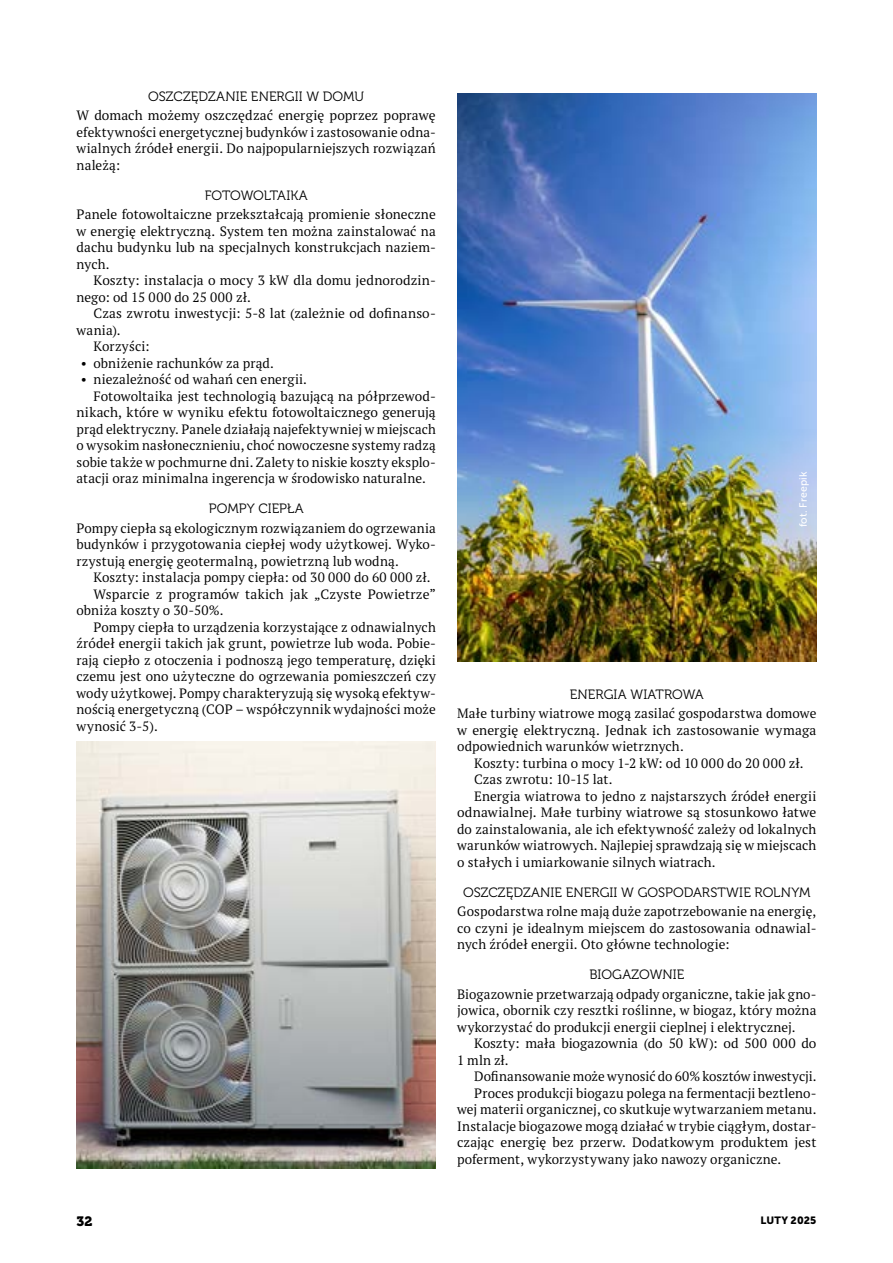
<style>
.page{position:relative;width:893px;height:1263px;background:#fff}
.page>*{position:absolute;margin:0;border:0;box-sizing:border-box;transform-origin:0 0}
.t1{font:13.5px/16.5px "PT Serif Pro";letter-spacing:.01em;color:#000;text-align:justify}
.t2{font:13.5px "Museo 300";letter-spacing:.005em;color:#000}
.t3{font:13.5px "Museo 900";color:#000}
.t4{font:10.5px "Museo Sans 500";letter-spacing:.015em;color:#fff}
.t5{font:10.5px "Museo Sans 900";letter-spacing:.015em;color:#000}
</style>
<div class="page">
<img style="left:77px;top:742px;width:359px;height:427px">
<img style="left:457px;top:94px;width:359px;height:568px">
<p class="t2" style="left:148px;top:89px;width:218px">OSZCZĘDZANIE ENERGII W DOMU</p>
<p class="t1" style="left:77px;top:107px;width:361px">W domach możemy oszczędzać energię poprzez poprawę efektywności energetycznej budynków i zastosowanie odna&shy;wialnych źródeł energii. Do najpopularniejszych rozwiązań należą:</p>
<p class="t2" style="left:205px;top:188px;width:104px">FOTOWOLTAIKA</p>
<p class="t1" style="left:77px;top:206px;width:361px">Panele fotowoltaiczne przekształcają promienie słoneczne w energię elektryczną. System ten można zainstalować na dachu budynku lub na specjalnych konstrukcjach naziem&shy;nych.</p>
<p class="t1" style="left:77px;top:272px;width:361px;text-indent:17px">Koszty: instalacja o mocy 3 kW dla domu jednorodzin&shy;nego: od 15 000 do 25 000 zł.</p>
<p class="t1" style="left:94px;top:305px;width:344px">Czas zwrotu inwestycji: 5-8 lat (zależnie od dofinanso-</p>
<p class="t1" style="left:77px;top:321px;width:46px">wania).</p>
<p class="t1" style="left:94px;top:338px;width:58px">Korzyści:</p>
<p class="t1" style="left:81px;top:354px;width:195px">• obniżenie rachunków za prąd.</p>
<p class="t1" style="left:81px;top:371px;width:228px">• niezależność od wahań cen energii.</p>
<p class="t1" style="left:94px;top:387px;width:344px">Fotowoltaika jest technologią bazującą na półprzewod-</p>
<p class="t1" style="left:77px;top:404px;width:361px">nikach, które w wyniku efektu fotowoltaicznego generują</p>
<p class="t1" style="left:77px;top:420px;width:361px">prąd elektryczny. Panele działają najefektywniej w miejscach</p>
<p class="t1" style="left:77px;top:437px;width:361px">o wysokim nasłonecznieniu, choć nowoczesne systemy radzą</p>
<p class="t1" style="left:77px;top:453px;width:361px">sobie także w pochmurne dni. Zalety to niskie koszty eksplo-</p>
<p class="t1" style="left:77px;top:470px;width:351px">atacji oraz minimalna ingerencja w środowisko naturalne.</p>
<p class="t2" style="left:209px;top:501px;width:97px">POMPY CIEPŁA</p>
<p class="t1" style="left:77px;top:519px;width:361px">Pompy ciepła są ekologicznym rozwiązaniem do ogrzewania budynków i przygotowania ciepłej wody użytkowej. Wyko&shy;rzystują energię geotermalną, powietrzną lub wodną.</p>
<p class="t1" style="left:94px;top:569px;width:339px">Koszty: instalacja pompy ciepła: od 30 000 do 60 000 zł.</p>
<p class="t1" style="left:94px;top:585px;width:344px">Wsparcie z programów takich jak „Czyste Powietrze”</p>
<p class="t1" style="left:77px;top:602px;width:149px">obniża koszty o 30-50%.</p>
<p class="t1" style="left:94px;top:618px;width:344px">Pompy ciepła to urządzenia korzystające z odnawialnych</p>
<p class="t1" style="left:77px;top:635px;width:361px">źródeł energii takich jak grunt, powietrze lub woda. Pobie-</p>
<p class="t1" style="left:77px;top:651px;width:361px">rają ciepło z otoczenia i podnoszą jego temperaturę, dzięki</p>
<p class="t1" style="left:77px;top:668px;width:361px">czemu jest ono użyteczne do ogrzewania pomieszczeń czy</p>
<p class="t1" style="left:77px;top:684px;width:361px">wody użytkowej. Pompy charakteryzują się wysoką efektyw-</p>
<p class="t1" style="left:77px;top:701px;width:361px">nością energetyczną (COP – współczynnik wydajności może</p>
<p class="t1" style="left:77px;top:717px;width:83px">wynosić 3-5).</p>
<p class="t4" style="left:797px;top:527px;width:58px;rotate:-90deg">fot. Freepik</p>
<p class="t2" style="left:570px;top:687px;width:135px">ENERGIA WIATROWA</p>
<p class="t1" style="left:457px;top:705px;width:361px">Małe turbiny wiatrowe mogą zasilać gospodarstwa domowe w energię elektryczną. Jednak ich zastosowanie wymaga odpowiednich warunków wietrznych.</p>
<p class="t1" style="left:474px;top:754px;width:331px">Koszty: turbina o mocy 1-2 kW: od 10 000 do 20 000 zł.</p>
<p class="t1" style="left:474px;top:771px;width:140px">Czas zwrotu: 10-15 lat.</p>
<p class="t1" style="left:474px;top:787px;width:344px">Energia wiatrowa to jedno z najstarszych źródeł energii</p>
<p class="t1" style="left:457px;top:804px;width:361px">odnawialnej. Małe turbiny wiatrowe są stosunkowo łatwe</p>
<p class="t1" style="left:457px;top:820px;width:361px">do zainstalowania, ale ich efektywność zależy od lokalnych</p>
<p class="t1" style="left:457px;top:837px;width:361px">warunków wiatrowych. Najlepiej sprawdzają się w miejscach</p>
<p class="t1" style="left:457px;top:853px;width:260px">o stałych i umiarkowanie silnych wiatrach.</p>
<p class="t2" style="left:463px;top:885px;width:349px">OSZCZĘDZANIE ENERGII W GOSPODARSTWIE ROLNYM</p>
<p class="t1" style="left:457px;top:903px;width:361px">Gospodarstwa rolne mają duże zapotrzebowanie na energię, co czyni je idealnym miejscem do zastosowania odnawial&shy;nych źródeł energii. Oto główne technologie:</p>
<p class="t2" style="left:589px;top:967px;width:96px">BIOGAZOWNIE</p>
<p class="t1" style="left:457px;top:985px;width:361px">Biogazownie przetwarzają odpady organiczne, takie jak gno&shy;jowica, obornik czy resztki roślinne, w biogaz, który można wykorzystać do produkcji energii cieplnej i elektrycznej.</p>
<p class="t1" style="left:457px;top:1035px;width:361px;text-indent:17px">Koszty: mała biogazownia (do 50 kW): od 500 000 do<br>1 mln zł.</p>
<p class="t1" style="left:474px;top:1068px;width:344px">Dofinansowanie może wynosić do 60% kosztów inwestycji.</p>
<p class="t1" style="left:474px;top:1084px;width:344px">Proces produkcji biogazu polega na fermentacji beztleno-</p>
<p class="t1" style="left:457px;top:1101px;width:361px">wej materii organicznej, co skutkuje wytwarzaniem metanu.</p>
<p class="t1" style="left:457px;top:1117px;width:361px">Instalacje biogazowe mogą działać w trybie ciągłym, dostar-</p>
<p class="t1" style="left:457px;top:1134px;width:361px">czając energię bez przerw. Dodatkowym produktem jest</p>
<p class="t1" style="left:457px;top:1150px;width:325px">poferment, wykorzystywany jako nawozy organiczne.</p>
<p class="t3" style="left:77px;top:1214px;width:17px">32</p>
<p class="t5" style="left:760px;top:1214px;width:58px">LUTY 2025</p>
</div>
